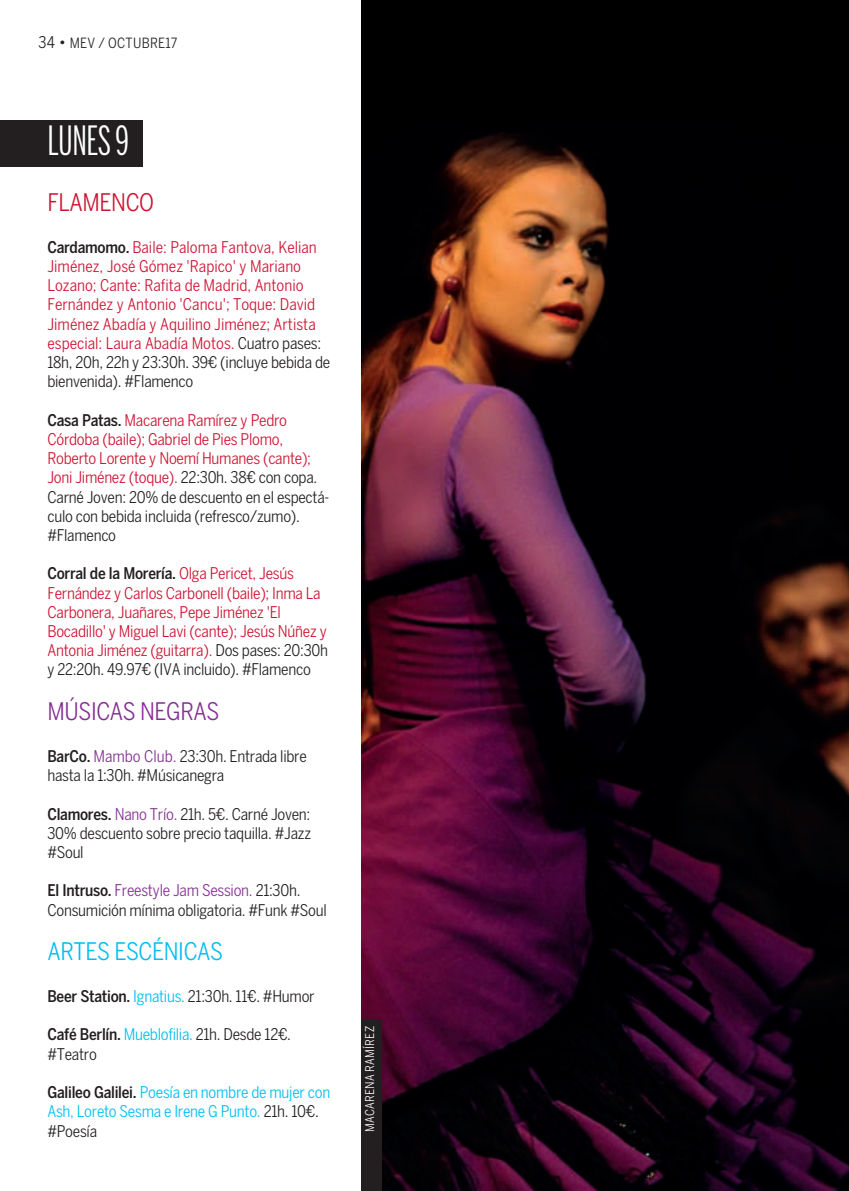
<style>
.page{position:relative;width:849px;height:1191px;background:#fff}
.page>*{position:absolute;margin:0;border:0;box-sizing:border-box;transform-origin:0 0}
.t1{font:ultra-condensed 40px "Benton Sans";letter-spacing:-.01em;color:#fff}
.t2{font:condensed 24px "Benton Sans";letter-spacing:-.015em;color:#01bdf2}
.t3{font:condensed 24px "Benton Sans";letter-spacing:-.015em;color:#832f92}
.t4{font:condensed 24px "Benton Sans";letter-spacing:-.015em;color:#cd1331}
.t5{font:condensed 16px/19.2px "Benton Sans";letter-spacing:-.015em;color:#cd1331}
.t6{font:condensed 16px/19.2px "Benton Sans";letter-spacing:-.015em;color:#231f20}
.t7{font:condensed 16px/19.2px "Benton Sans";letter-spacing:-.015em;color:#01bdf2}
.t8{font:condensed 14px "Benton Sans";letter-spacing:.015em;color:#231f20}
.t9{font:condensed 12px "Benton Sans";letter-spacing:.015em;color:#fff}
.s1{font-size:16px}
.s2{font-weight:500;color:#231f20}
.s3{color:#231f20}
.s4{font-weight:500}
.s5{color:#832f92}
.s6{color:#01bdf2}
</style>
<div class="page">
<div style="left:0;top:120px;width:143px;height:46px;background:#231f20"></div>
<img style="left:361px;top:0;width:488px;height:1190px">
<div style="left:361px;top:1020px;width:20px;height:170px;background:#231f20"></div>
<p class="t8" style="left:39px;top:35px;width:140px"><span class="s1">34 •</span> MEV / OCTUBRE17</p>
<h1 class="t1" style="left:47px;top:118px;width:83px">LUNES 9</h1>
<h2 class="t4" style="left:47px;top:188px;width:108px">FLAMENCO</h2>
<p class="t5" style="left:47px;top:238px;width:284px"><span class="s2">Cardamomo.</span> Baile: Paloma Fantova, Kelian Jiménez, José Gómez 'Rapico' y Mariano Lozano; Cante: Rafita de Madrid, Antonio Fernández y Antonio 'Cancu'; Toque: David Jiménez Abadía y Aquilino Jiménez; Artista especial: Laura Abadía Motos. <span class="s3">Cuatro pases:<br>18h, 20h, 22h y 23:30h. 39€ (incluye bebida de bienvenida). #Flamenco</span></p>
<p class="t5" style="left:47px;top:410px;width:283px"><span class="s2">Casa Patas.</span> Macarena Ramírez y Pedro Córdoba (baile); Gabriel de Pies Plomo, Roberto Lorente y Noemí Humanes (cante); Joni Jiménez (toque). <span class="s3">22:30h. 38€ con copa.<br>Carné Joven: 20% de descuento en el espectá&shy;culo con bebida incluida (refresco/zumo). #Flamenco</span></p>
<p class="t5" style="left:47px;top:564px;width:282px"><span class="s2">Corral de la Morería.</span> Olga Pericet, Jesús Fernández y Carlos Carbonell (baile); Inma La Carbonera, Juañares, Pepe Jiménez 'El Bocadillo' y Miguel Lavi (cante); Jesús Núñez y Antonia Jiménez (guitarra). <span class="s3">Dos pases: 20:30h y 22:20h. 49.97€ (IVA incluido). #Flamenco</span></p>
<h2 class="t3" style="left:47px;top:697px;width:173px">MúSICAS NEGRAS</h2>
<p class="t6" style="left:47px;top:746px;width:261px"><span class="s4">BarCo.</span> <span class="s5">Mambo Club.</span> 23:30h. Entrada libre hasta la 1:30h. #Músicanegra</p>
<p class="t6" style="left:47px;top:804px;width:265px;text-align:justify"><span class="s4">Clamores.</span> <span class="s5">Nano Trío.</span> 21h. 5€. Carné Joven:<br>30% descuento sobre precio taquilla. #Jazz #Soul</p>
<p class="t6" style="left:47px;top:881px;width:281px"><span class="s4">El Intruso.</span> <span class="s5">Freestyle Jam Session.</span> 21:30h.<br>Consumición mínima obligatoria. #Funk #Soul</p>
<h2 class="t2" style="left:47px;top:937px;width:177px">ARTES ESCéNICAS</h2>
<p class="t6" style="left:47px;top:986px;width:269px"><span class="s4">Beer Station.</span> <span class="s6">Ignatius.</span> 21:30h. 11€. #Humor</p>
<p class="t6" style="left:47px;top:1025px;width:245px"><span class="s4">Café Berlín.</span> <span class="s6">Mueblofilia.</span> 21h. Desde 12€. #Teatro</p>
<p class="t7" style="left:47px;top:1082px;width:284px"><span class="s2">Galileo Galilei.</span> Poesía en nombre de mujer con<br>Ash, Loreto Sesma e Irene G Punto. <span class="s3">21h. 10€. #Poesía</span></p>
<p class="t9" style="left:363px;top:1131px;width:107px;rotate:-90deg">MACARENA RAMÍREZ</p>
</div>
